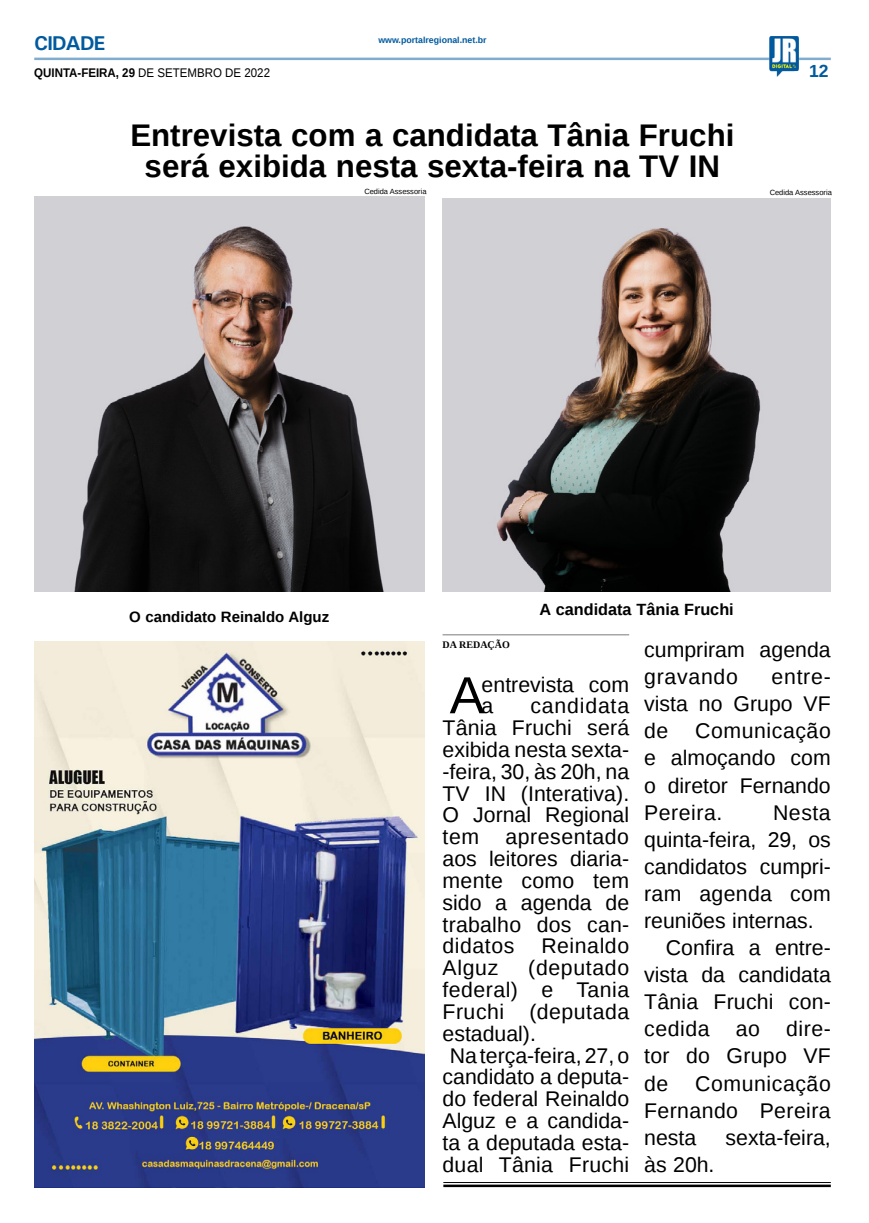
<style>
.page{position:relative;width:869px;height:1223px;background:#fff}
.page>*{position:absolute;margin:0;border:0;box-sizing:border-box;transform-origin:0 0}
.MATÉRIA{font:52.12px "Liberation Sans";color:#000}
.TÍTULO{font:700 31.25px/31.2px "Liberation Sans";color:#000;text-align:center}
.MATÉRIA-2{font:21.25px/21.9px "Liberation Sans";color:#000;text-align:justify}
.MATÉRIA-3{font:21.25px "Liberation Sans";letter-spacing:.025em;color:#000}
.TITULO_PG{font:700 20px "Univers";letter-spacing:-.04em;color:#005a9e}
.TÍTULO-2{font:700 17.5px "Liberation Sans";color:#005a9e}
.LEGENDA{font:700 16.25px "Liberation Sans";color:#000}
.LEGENDA-2{font:700 15px "Liberation Sans";color:#000}
.DATA_PG{font:12.5px "Liberation Sans";color:#000;scale:.92 1}
.CRÉDITO_NOME{font:700 10px "Liberation Serif";color:#000}
.DATA_PG-2{font:700 8.75px "Liberation Sans";color:#005a9e}
.CRÉDITO_FOTO{font:7.5px "Liberation Sans";color:#000}
.s1{font-weight:700}
</style>
<div class="page">
<hr style="left:34px;top:58px;width:796px;height:2px;background:#005a9e">
<img style="left:768px;top:36px;width:30px;height:41px">
<img style="left:34px;top:641px;width:390px;height:546px">
<hr style="left:443px;top:1182px;width:387px;height:1px;background:#000">
<hr style="left:443px;top:1184px;width:387px;height:3px;background:#000">
<img style="left:34px;top:197px;width:390px;height:394px">
<img style="left:442px;top:198px;width:388px;height:393px">
<hr style="left:442px;top:634px;width:187px;height:1px;background:#939598">
<p class="TITULO_PG" style="left:34px;top:31px;width:72px">CIDADE</p>
<p class="DATA_PG" style="left:34px;top:65px;width:258px"><span class="s1">QUINTA-FEIRA, 29</span> DE SETEMBRO DE 2022</p>
<p class="DATA_PG-2" style="left:378px;top:34px;width:110px">www.portalregional.net.br</p>
<p class="TÍTULO" style="left:130px;top:119px;width:605px">Entrevista com a candidata Tânia Fruchi será exibida nesta sexta-feira na TV IN</p>
<p class="TÍTULO-2" style="left:808px;top:58px;width:21px">12</p>
<p class="CRÉDITO_FOTO" style="left:364px;top:187px;width:64px">Cedida Assessoria</p>
<p class="CRÉDITO_FOTO" style="left:769px;top:189px;width:64px">Cedida Assessoria</p>
<p class="LEGENDA-2" style="left:129px;top:606px;width:201px">O candidato Reinaldo Alguz</p>
<p class="LEGENDA" style="left:539px;top:598px;width:195px">A candidata Tânia Fruchi</p>
<p class="CRÉDITO_NOME" style="left:442px;top:638px;width:69px">DA REDAÇÃO</p>
<p class="MATÉRIA" style="left:449px;top:666px;width:36px">A</p>
<p class="MATÉRIA-2" style="left:481px;top:675px;width:149px;line-height:21.2px">entrevista com a</p>
<p class="MATÉRIA-2" style="left:442px;top:696px;width:188px;text-indent:88px">candidata Tânia Fruchi será exibida nesta sexta--feira, 30, às 20h, na TV IN (Interativa).<br>O Jornal Regional tem apresentado aos leitores diaria&shy;mente como tem sido a agenda de trabalho dos can&shy;didatos</p>
<p class="MATÉRIA-3" style="left:541px;top:934px;width:89px">Reinaldo</p>
<p class="MATÉRIA-2" style="left:442px;top:957px;width:57px">Alguz</p>
<p class="MATÉRIA-2" style="left:442px;top:957px;width:188px;text-indent:86px">(deputado federal) e Tania Fruchi (deputada estadual).</p>
<p class="MATÉRIA-2" style="left:442px;top:1045px;width:188px;text-align:center">Na terça-feira, 27, o candidato a deputa&shy;do federal Reinaldo<br>Alguz e a candida&shy;ta a deputada esta&shy;dual Tânia Fruchi</p>
<p class="MATÉRIA-2" style="left:644px;top:637px;width:188px;line-height:27.1px">cumpriram agenda gravando</p>
<p class="MATÉRIA-2" style="left:644px;top:664px;width:188px;line-height:27.1px;text-indent:127px">entre&shy;vista no Grupo VF de</p>
<p class="MATÉRIA-2" style="left:644px;top:718px;width:188px;line-height:27.1px;text-indent:51px">Comunicação e almoçando com o diretor Fernando Pereira.</p>
<p class="MATÉRIA-2" style="left:644px;top:799px;width:188px;line-height:27.1px;text-indent:129px">Nesta quinta-feira, 29, os candidatos cumpri&shy;ram agenda com reuniões internas.</p>
<p class="MATÉRIA-2" style="left:644px;top:935px;width:188px;line-height:27.1px;text-indent:22px">Confira a entre&shy;vista da candidata Tânia Fruchi con&shy;cedida ao dire&shy;tor do Grupo VF de</p>
<p class="MATÉRIA-2" style="left:644px;top:1070px;width:188px;line-height:27.1px;text-indent:51px">Comunicação Fernando Pereira nesta</p>
<p class="MATÉRIA-2" style="left:725px;top:1127px;width:107px">sexta-feira,</p>
<p class="MATÉRIA-2" style="left:644px;top:1154px;width:72px">às 20h.</p>
</div>
